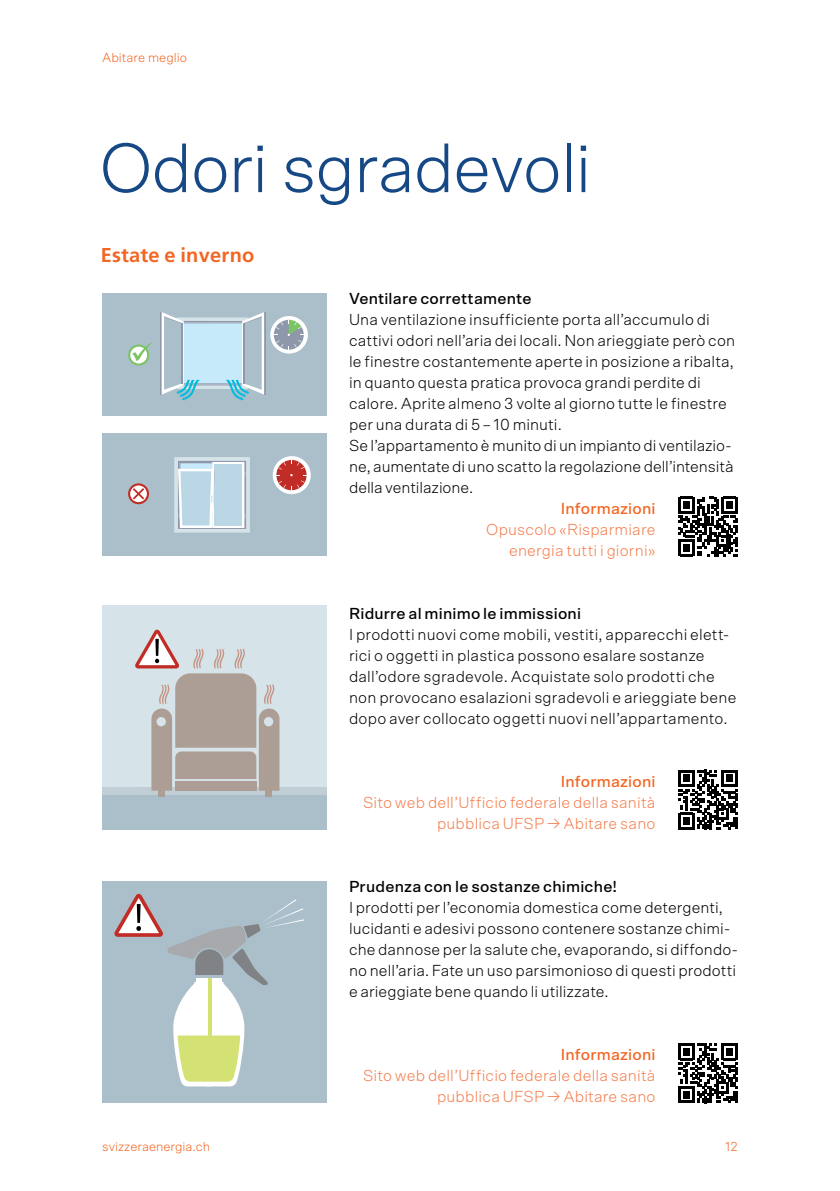
<style>
.page{position:relative;width:840px;height:1191px;background:#fff}
.page>*{position:absolute;margin:0;border:0;box-sizing:border-box;transform-origin:0 0}
.Titel{font:300 70px "Scto Grotesk A";letter-spacing:-.02em;color:#164885}
.Kapitel_Zwischentite{font:700 20px "Frutiger LT Std";letter-spacing:.01em;color:#f26522}
.Fliesstext{font:300 16px/21px "Scto Grotesk A";letter-spacing:.005em;color:#000}
.Fliesstext-2{font:300 16px/21px "Scto Grotesk A";letter-spacing:.01em;color:#f47d4d;text-align:right}
.Kapitel_Zwischentite-2{font:500 16px "Scto Grotesk A";letter-spacing:.01em;color:#000}
.Fliesstext-3{font:500 16px "Scto Grotesk A";letter-spacing:.01em;color:#f26522}
.Fliesstext_fett{font:500 16px "Scto Grotesk A";letter-spacing:.01em;color:#000}
.t1{font:300 13px "Scto Grotesk A";color:#f26522}
</style>
<div class="page">
<svg style="left:678px;top:497px;width:59px;height:59px"></svg>
<div style="left:102px;top:293px;width:224px;height:123px;background:#abbfcb"></div>
<hr style="left:160px;top:312px;width:1px;height:83px;background:#8f98ab">
<hr style="left:264px;top:312px;width:1px;height:83px;background:#8f98ab">
<svg style="left:161px;top:312px;width:103px;height:88px"></svg>
<svg style="left:128px;top:343px;width:24px;height:22px"></svg>
<svg style="left:270px;top:316px;width:38px;height:37px"></svg>
<div style="left:102px;top:433px;width:224px;height:123px;background:#abbfcb"></div>
<svg style="left:174px;top:457px;width:76px;height:75px;background:#c6dae5"></svg>
<svg style="left:128px;top:483px;width:21px;height:21px"></svg>
<svg style="left:272px;top:456px;width:38px;height:38px"></svg>
<div style="left:102px;top:605px;width:224px;height:12px;background:#d6e3e9"></div>
<div style="left:102px;top:795px;width:224px;height:34px;background:#abbfcb"></div>
<svg style="left:102px;top:617px;width:224px;height:180px;background:#c8cacb"></svg>
<svg style="left:678px;top:770px;width:59px;height:59px"></svg>
<div style="left:102px;top:881px;width:224px;height:222px;background:#abbfcb"></div>
<svg style="left:114px;top:894px;width:190px;height:192px"></svg>
<svg style="left:678px;top:1043px;width:59px;height:60px"></svg>
<p class="t1" style="left:102px;top:50px;width:86px">Abitare meglio</p>
<p class="Titel" style="left:99px;top:127px;width:493px">Odori sgradevoli</p>
<p class="Kapitel_Zwischentite" style="left:101px;top:243px;width:155px">Estate e inverno</p>
<p class="Fliesstext_fett" style="left:349px;top:289px;width:184px">Ventilare correttamente</p>
<p class="Fliesstext" style="left:349px;top:309px;width:387px">Una ventilazione insufficiente porta all’accumulo di cattivi odori nell’aria dei locali. Non arieggiate però con le finestre costantemente aperte in posizione a ribalta, in quanto questa pratica provoca grandi perdite di calore. Aprite almeno 3 volte al giorno tutte le finestre per una durata di 5 – 10 minuti.</p>
<p class="Fliesstext" style="left:349px;top:435px;width:386px">Se l’appartamento è munito di un impianto di ventilazio&shy;ne, aumentate di uno scatto la regolazione dell’intensità della ventilazione.</p>
<p class="Fliesstext-3" style="left:560px;top:499px;width:96px">Informazioni</p>
<p class="Fliesstext-2" style="left:486px;top:519px;width:171px">Opuscolo «Risparmiare energia tutti i giorni»</p>
<p class="Kapitel_Zwischentite-2" style="left:349px;top:604px;width:233px">Ridurre al minimo le immissioni</p>
<p class="Fliesstext" style="left:349px;top:624px;width:388px">I prodotti nuovi come mobili, vestiti, apparecchi elett&shy;rici o oggetti in plastica possono esalare sostanze dall’odore sgradevole. Acquistate solo prodotti che non provocano esalazioni sgradevoli e arieggiate bene dopo aver collocato oggetti nuovi nell’appartamento.</p>
<p class="Fliesstext-3" style="left:560px;top:772px;width:96px">Informazioni</p>
<p class="Fliesstext-2" style="left:363px;top:792px;width:294px">Sito web dell’Ufficio federale della sanità pubblica UFSP → Abitare sano</p>
<p class="Kapitel_Zwischentite-2" style="left:349px;top:877px;width:269px">Prudenza con le sostanze chimiche!</p>
<p class="Fliesstext" style="left:349px;top:897px;width:390px">I prodotti per l’economia domestica come detergenti, lucidanti e adesivi possono contenere sostanze chimi&shy;che dannose per la salute che, evaporando, si diffondo&shy;no nell’aria. Fate un uso parsimonioso di questi prodotti e arieggiate bene quando li utilizzate.</p>
<p class="Fliesstext-3" style="left:560px;top:1045px;width:96px">Informazioni</p>
<p class="Fliesstext-2" style="left:363px;top:1065px;width:294px">Sito web dell’Ufficio federale della sanità pubblica UFSP → Abitare sano</p>
<p class="t1" style="left:102px;top:1139px;width:109px">svizzeraenergia.ch</p>
<p class="t1" style="left:724px;top:1139px;width:14px">12</p>
</div>
